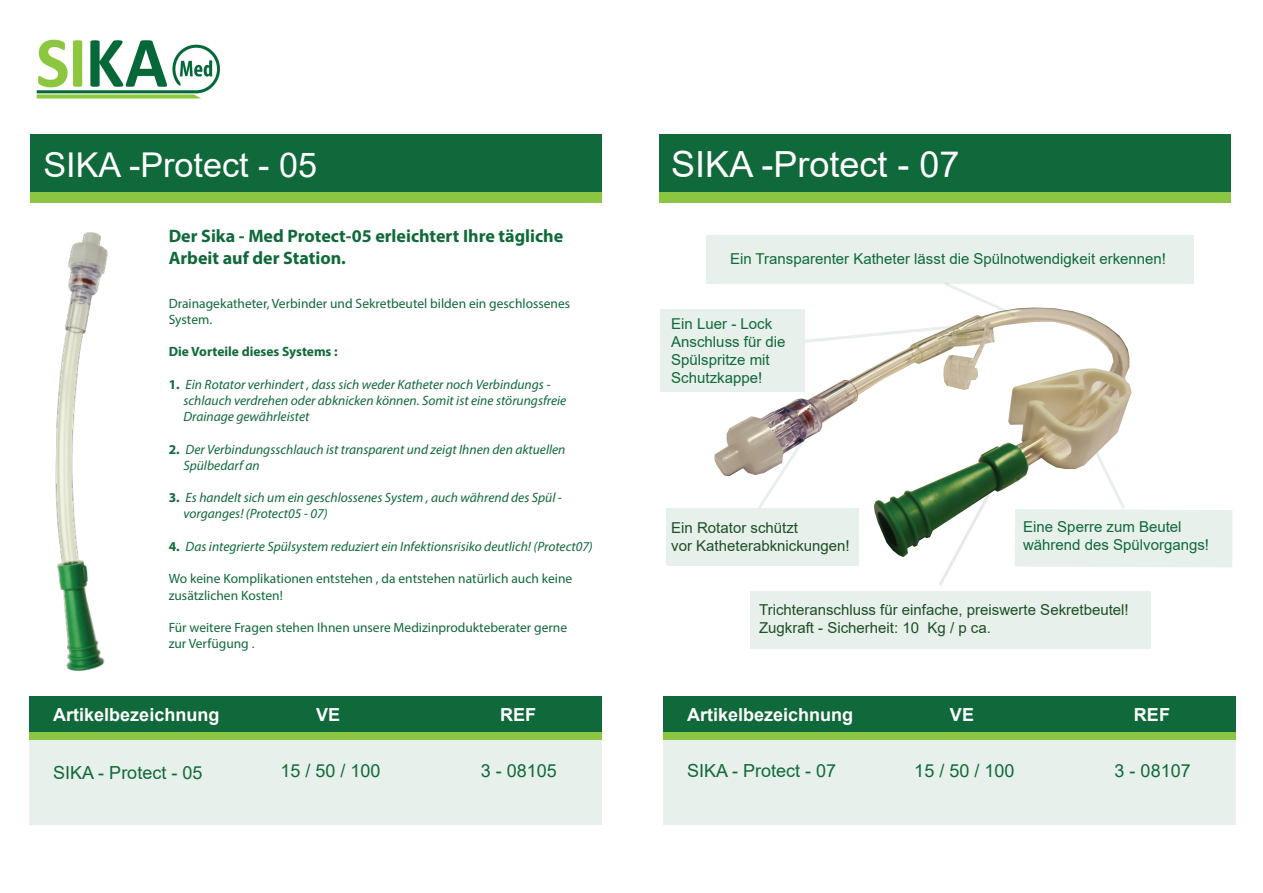
<style>
.page{position:relative;width:1263px;height:893px;background:#fff}
.page>*{position:absolute;margin:0;border:0;box-sizing:border-box;transform-origin:0 0}
.t1{font:36px "Arial";color:#fff}
.t2{font:34.2px "Arial";color:#fff}
.t3{font:700 18px/21.6px "Myriad Pro";color:#10693a}
.t4{font:18px "Arial";color:#10693a}
.t5{font:700 18px "Arial";color:#fff}
.t6{font:15px/18px "Arial";color:#10693a}
.t7{font:15px/18px "Arial";color:#1e4f26}
.t8{font:italic 13.5px/16.2px "Myriad Pro";color:#10693a}
.t9{font:13.5px/16.2px "Myriad Pro";color:#10693a}
.t10{font:700 13.5px "Myriad Pro";color:#10693a}
.s1{font-weight:700;font-style:normal}
</style>
<div class="page">
<div style="left:30px;top:134px;width:571px;height:58px;background:#10693a"></div>
<div style="left:659px;top:134px;width:572px;height:58px;background:#10693a"></div>
<div style="left:750px;top:591px;width:400px;height:57px;background:#e7f0eb"></div>
<div style="left:660px;top:309px;width:145px;height:83px;background:#e7f0eb"></div>
<div style="left:663px;top:696px;width:573px;height:38px;background:#10693a"></div>
<div style="left:706px;top:235px;width:488px;height:49px;background:#e7f0eb"></div>
<img style="left:55px;top:232px;width:53px;height:439px">
<img style="left:36px;top:39px;width:185px;height:60px">
<img style="left:666px;top:307px;width:567px;height:278px">
<div style="left:663px;top:734px;width:573px;height:91px;background:#e7f0eb"></div>
<svg style="left:944px;top:283px;width:71px;height:33px"></svg>
<div style="left:30px;top:192px;width:571px;height:11px;background:#8bc543"></div>
<div style="left:659px;top:192px;width:572px;height:11px;background:#8bc543"></div>
<div style="left:29px;top:696px;width:573px;height:38px;background:#10693a"></div>
<div style="left:29px;top:734px;width:573px;height:91px;background:#e7f0eb"></div>
<div style="left:29px;top:733px;width:573px;height:7px;background:#8bc543"></div>
<div style="left:663px;top:733px;width:573px;height:7px;background:#8bc543"></div>
<h2 class="t2" style="left:44px;top:141px;width:275px">SIKA -Protect - 05</h2>
<h1 class="t1" style="left:671px;top:139px;width:290px">SIKA -Protect - 07</h1>
<h3 class="t3" style="left:169px;top:225px;width:396px">Der Sika - Med Protect-05 erleichtert Ihre tägliche<br>Arbeit auf der Station.</h3>
<p class="t9" style="left:169px;top:295px;width:403px">Drainagekatheter, Verbinder und Sekretbeutel bilden ein geschlossenes<br>System.</p>
<p class="t10" style="left:169px;top:343px;width:170px">Die Vorteile dieses Systems :</p>
<p class="t8" style="left:183px;top:376px;width:384px;text-indent:-15px"><span class="s1">1.</span> Ein Rotator verhindert , dass sich weder Katheter noch Verbindungs - schlauch verdrehen oder abknicken können. Somit ist eine störungsfreie<br>Drainage gewährleistet</p>
<p class="t8" style="left:183px;top:441px;width:383px;text-indent:-15px"><span class="s1">2.</span> Der Verbindungsschlauch ist transparent und zeigt Ihnen den aktuellen<br>Spülbedarf an</p>
<p class="t8" style="left:183px;top:489px;width:380px;text-indent:-15px"><span class="s1">3.</span> Es handelt sich um ein geschlossenes System , auch während des Spül - vorganges! (Protect05 - 07)</p>
<p class="t8" style="left:169px;top:538px;width:425px"><span class="s1">4.</span> Das integrierte Spülsystem reduziert ein Infektionsrisiko deutlich! (Protect07)</p>
<p class="t9" style="left:169px;top:570px;width:405px">Wo keine Komplikationen entstehen , da entstehen natürlich auch keine zusätzlichen Kosten!</p>
<p class="t9" style="left:169px;top:619px;width:400px">Für weitere Fragen stehen Ihnen unsere Medizinprodukteberater gerne zur Verfügung .</p>
<h3 class="t5" style="left:53px;top:702px;width:168px">Artikelbezeichnung</h3>
<h3 class="t5" style="left:316px;top:702px;width:26px">VE</h3>
<h3 class="t5" style="left:500px;top:702px;width:37px">REF</h3>
<h3 class="t4" style="left:53px;top:761px;width:151px">SIKA - Protect - 05</h3>
<h3 class="t4" style="left:281px;top:758px;width:102px">15 / 50 / 100</h3>
<h3 class="t4" style="left:481px;top:758px;width:78px">3 - 08105</h3>
<p class="t6" style="left:730px;top:249px;width:438px">Ein Transparenter Katheter lässt die Spülnotwendigkeit erkennen!</p>
<p class="t6" style="left:671px;top:314px;width:116px">Ein Luer - Lock<br>Anschluss für die<br>Spülspritze mit<br>Schutzkappe!</p>
<p class="t7" style="left:671px;top:518px;width:180px">Ein Rotator schützt<br>vor Katheterabknickungen!</p>
<p class="t6" style="left:1023px;top:518px;width:187px">Eine Sperre zum Beutel während des Spülvorgangs!</p>
<p class="t7" style="left:759px;top:601px;width:371px">Trichteranschluss für einfache, preiswerte Sekretbeutel!<br>Zugkraft - Sicherheit: 10 Kg / p ca.</p>
<h3 class="t5" style="left:687px;top:702px;width:168px">Artikelbezeichnung</h3>
<h3 class="t5" style="left:950px;top:702px;width:26px">VE</h3>
<h3 class="t5" style="left:1134px;top:702px;width:38px">REF</h3>
<h3 class="t4" style="left:687px;top:758px;width:151px">SIKA - Protect - 07</h3>
<h3 class="t4" style="left:914px;top:758px;width:102px">15 / 50 / 100</h3>
<h3 class="t4" style="left:1114px;top:758px;width:78px">3 - 08107</h3>
</div>
